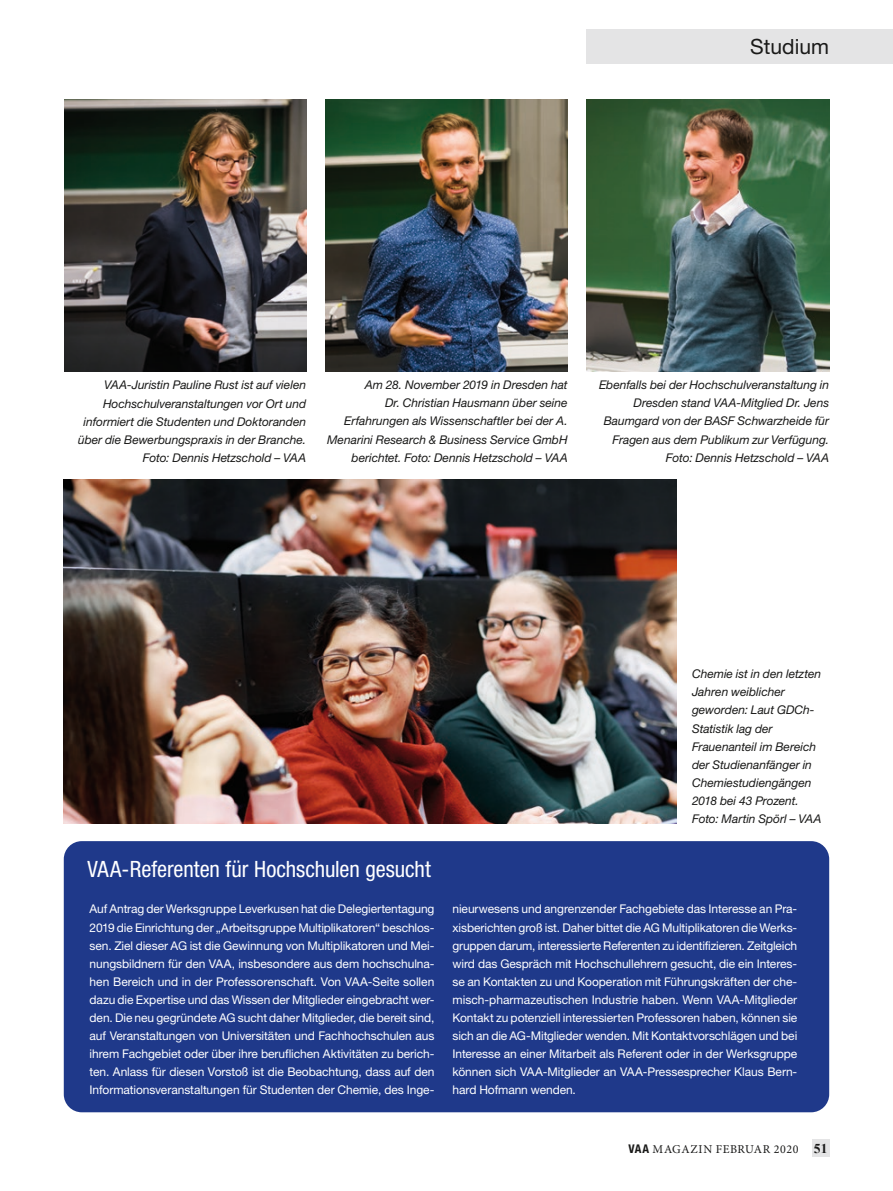
<style>
.page{position:relative;width:893px;height:1191px;background:#fff}
.page>*{position:absolute;margin:0;border:0;box-sizing:border-box;transform-origin:0 0}
.t1{font:condensed 22.5px "Helvetica Neue LT Std";letter-spacing:-.005em;color:#fff}
.t2{font:21px "Helvetica Neue LT Std";letter-spacing:.005em;color:#191918}
.t3{font:12px/18px "Helvetica Neue LT Std";letter-spacing:-.005em;color:#fff;text-align:justify}
.t4{font:italic 12px/18px "Helvetica Neue LT Std";color:#191918;text-align:right}
.t5{font:12px "Minion Pro";letter-spacing:.055em;color:#191918}
.s1{font-family:"Helvetica Neue LT Std";font-weight:700;font-stretch:condensed}
.s2{font-family:"Times New Roman";font-weight:700;font-size:13.5px}
</style>
<div class="page">
<div style="left:812px;top:1140px;width:17px;height:17px;background:#e4e4e5"></div>
<div style="left:587px;top:30px;width:306px;height:34px;background:#e4e4e5"></div>
<img style="left:64px;top:100px;width:242px;height:271px">
<img style="left:64px;top:479px;width:612px;height:344px">
<img style="left:326px;top:100px;width:242px;height:271px">
<div style="left:64px;top:841px;width:765px;height:271px;background:#1f398a;border-radius:18px"></div>
<img style="left:587px;top:100px;width:242px;height:271px">
<h2 class="t2" style="left:750px;top:34px;width:81px">Studium</h2>
<p class="t4" style="left:78px;top:376px;width:230px">VAA-Juristin Pauline Rust ist auf vielen Hochschulveranstaltungen vor Ort und informiert die Studenten und Doktoranden über die Bewerbungspraxis in der Branche.<br>Foto: Dennis Hetzschold – VAA</p>
<p class="t4" style="left:327px;top:376px;width:242px">Am 28. November 2019 in Dresden hat<br>Dr. Christian Hausmann über seine Erfahrungen als Wissenschaftler bei der A.<br>Menarini Research &amp; Business Service GmbH berichtet. Foto: Dennis Hetzschold – VAA</p>
<p class="t4" style="left:599px;top:376px;width:232px">Ebenfalls bei der Hochschulveranstaltung in Dresden stand VAA-Mitglied Dr. Jens Baumgard von der BASF Schwarzheide für Fragen aus dem Publikum zur Verfügung.<br>Foto: Dennis Hetzschold – VAA</p>
<h1 class="t1" style="left:88px;top:856px;width:345px">VAA-Referenten für Hochschulen gesucht</h1>
<p class="t4" style="left:692px;top:665px;width:131px;text-align:left">Chemie ist in den letzten<br>Jahren weiblicher geworden: Laut GDCh-<br>Statistik lag der<br>Frauenanteil im Bereich der Studienanfänger in<br>Chemiestudiengängen<br>2018 bei 43 Prozent.<br>Foto: Martin Spörl – VAA</p>
<p class="t3" style="left:90px;top:900px;width:346px">Auf Antrag der Werksgruppe Leverkusen hat die Delegiertentagung 2019 die Einrichtung der „Arbeitsgruppe Multiplikatoren“ beschlos&shy;sen. Ziel dieser AG ist die Gewinnung von Multiplikatoren und Mei&shy;nungsbildnern für den VAA, insbesondere aus dem hochschulna&shy;hen Bereich und in der Professorenschaft. Von VAA-Seite sollen dazu die Expertise und das Wissen der Mitglieder eingebracht wer&shy;den. Die neu gegründete AG sucht daher Mitglieder, die bereit sind, auf Veranstaltungen von Universitäten und Fachhochschulen aus ihrem Fachgebiet oder über ihre beruflichen Aktivitäten zu berich&shy;ten. Anlass für diesen Vorstoß ist die Beobachtung, dass auf den Informationsveranstaltungen für Studenten der Chemie, des Inge-</p>
<p class="t3" style="left:452px;top:900px;width:346px">nieurwesens und angrenzender Fachgebiete das Interesse an Pra&shy;xisberichten groß ist. Daher bittet die AG Multiplikatoren die Werks&shy;gruppen darum, interessierte Referenten zu identifizieren. Zeitgleich wird das Gespräch mit Hochschullehrern gesucht, die ein Interes&shy;se an Kontakten zu und Kooperation mit Führungskräften der che&shy;misch-pharmazeutischen Industrie haben. Wenn VAA-Mitglieder Kontakt zu potenziell interessierten Professoren haben, können sie sich an die AG-Mitglieder wenden. Mit Kontaktvorschlägen und bei Interesse an einer Mitarbeit als Referent oder in der Werksgruppe können sich VAA-Mitglieder an VAA-Pressesprecher Klaus Bern&shy;hard Hofmann wenden.</p>
<p class="t5" style="left:628px;top:1141px;width:200px"><span class="s1">VAA</span> MAGAZIN FEBRUAR 2020 <span class="s2">51</span></p>
</div>
